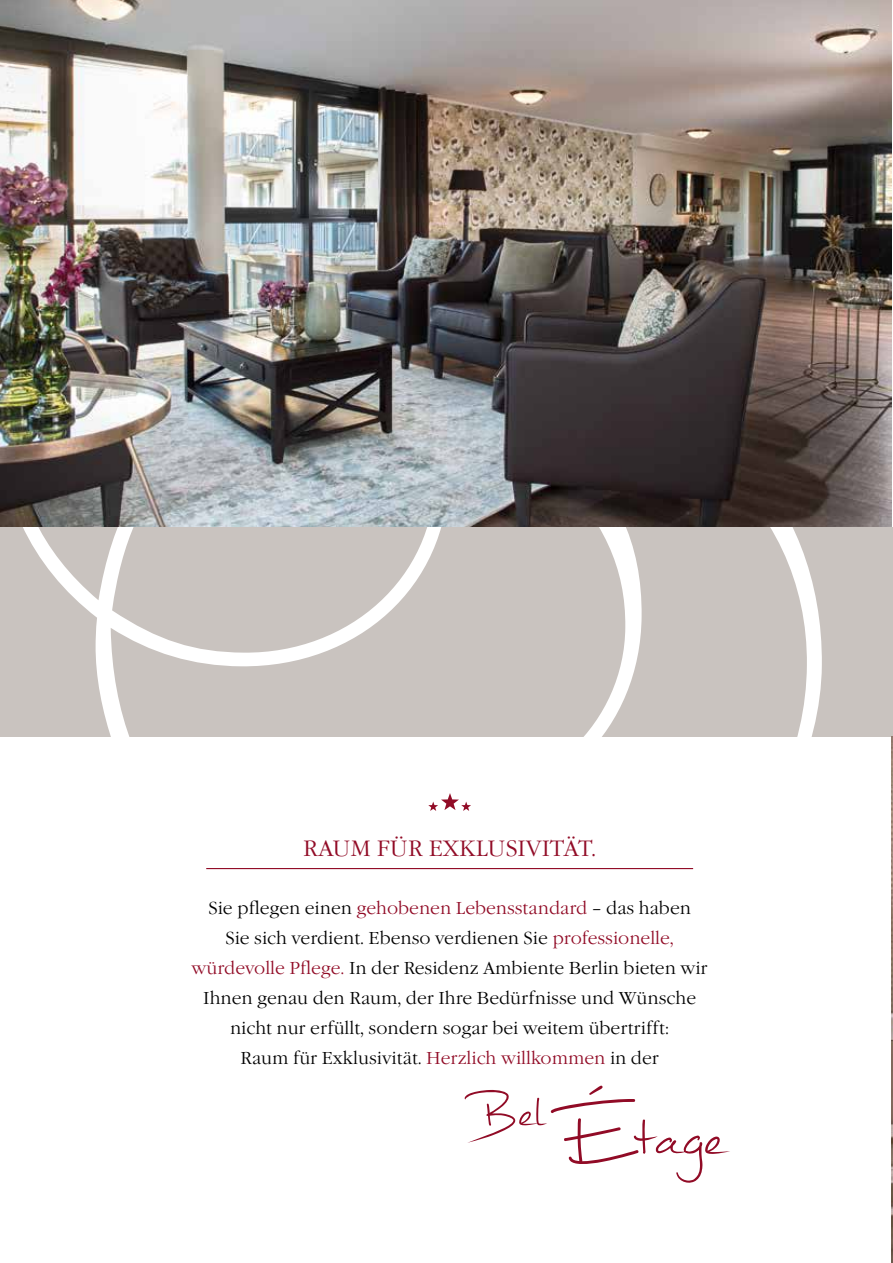
<style>
.page{position:relative;width:893px;height:1263px;background:#fff}
.page>*{position:absolute;margin:0;border:0;box-sizing:border-box;transform-origin:0 0}
.t1{font:85.95px "Mathilde";color:#910b26}
.t2{font:300 23.1px "Garamond Itc T";color:#910b26}
.t3{font:300 18px/30px "Garamond Itc T";color:#000;text-align:center}
.s1{color:#910b26}
</style>
<div class="page">
<svg style="left:0;top:527px;width:888px;height:209px;background:#cec8c5"></svg>
<svg style="left:464px;top:1090px;width:51px;height:53px"></svg>
<svg style="left:550px;top:1085px;width:180px;height:98px"></svg>
<svg style="left:428px;top:793px;width:43px;height:18px"></svg>
<hr style="left:206px;top:868px;width:487px;height:1px;background:#910b26">
<img style="left:892px;top:736px;width:1px;height:527px">
<img style="left:0;top:0;width:892px;height:527px">
<p class="t2" style="left:303px;top:835px;width:294px">RAUM FÜR EXKLUSIVITÄT.</p>
<p class="t3" style="left:192px;top:894px;width:518px">Sie pflegen einen <span class="s1">gehobenen Lebensstandard</span> – das haben<br>Sie sich verdient. Ebenso verdienen Sie <span class="s1">professionelle, würdevolle Pflege.</span> In der Residenz Ambiente Berlin bieten wir Ihnen genau den Raum, der Ihre Bedürfnisse und Wünsche nicht nur erfüllt, sondern sogar bei weitem übertrifft:<br>Raum für Exklusivität. <span class="s1">Herzlich willkommen</span> in der</p>
<h1 class="t1" style="left:518px;top:1045px;width:25px">el</h1>
</div>
